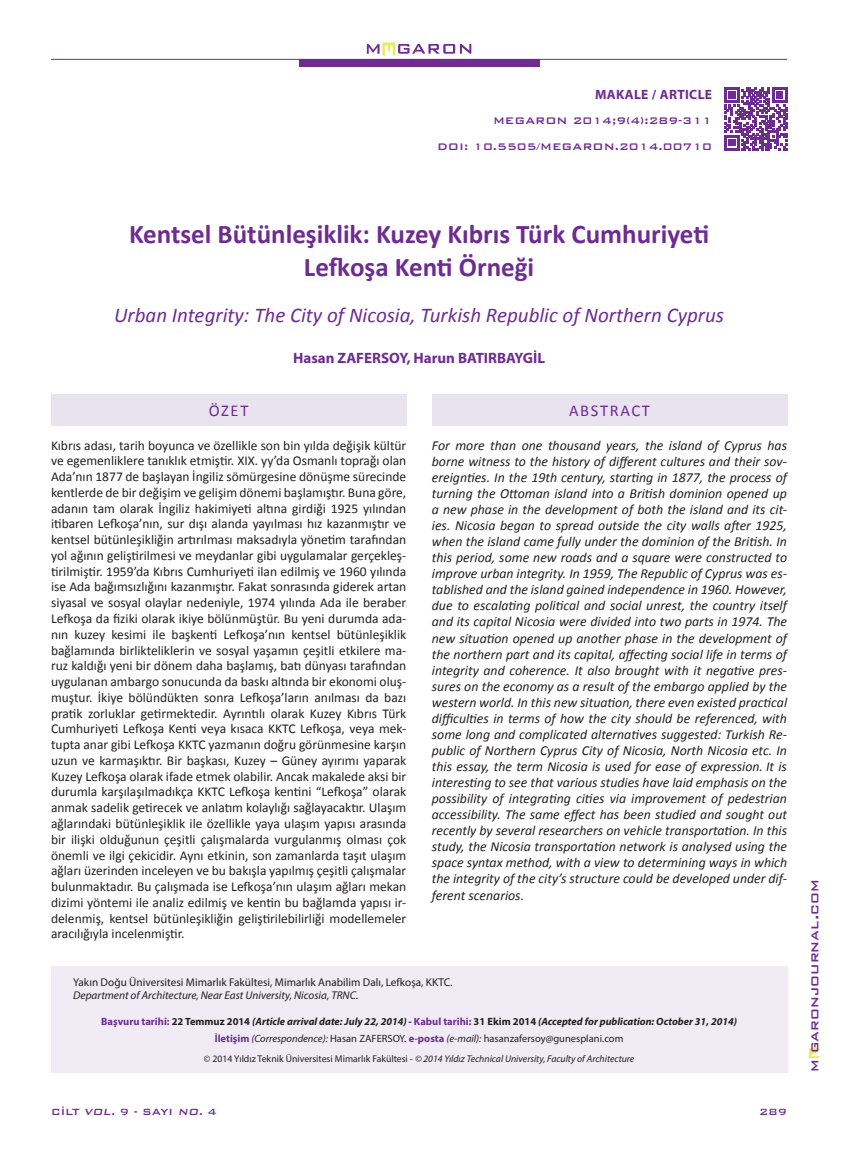
<style>
.page{position:relative;width:851px;height:1149px;background:#fff}
.page>*{position:absolute;margin:0;border:0;box-sizing:border-box;transform-origin:0 0}
.t1{font:700 27px/33px "Calibri";color:#6e2c91;text-align:center}
.t2{font:italic 21px "Calibri";color:#6e2c91}
.t3{font:500 16.5px "Bank Gothic BT";letter-spacing:.01em;color:#6e2c91}
.t4{font:16.5px "Calibri";letter-spacing:.1em;color:#6e2c91}
.t5{font:700 15px "Myriad Pro";color:#6e2c91}
.t6{font:italic 13.8px/16px "Calibri";color:#231f20;text-align:justify}
.t7{font:13.5px/15.8px "Calibri";color:#231f20;text-align:justify}
.t8{font:700 13.5px "Myriad Pro";letter-spacing:.025em;color:#6e2c91}
.t9{font:500 12.75px/25.5px "Bank Gothic";color:#6e2c91;text-align:right}
.t10{font:500 12px "Bank Gothic BT";color:#6e2c91}
.t11{font:11.25px "Myriad Pro";color:#231f20}
.t12{font:italic 11.25px "Myriad Pro";color:#231f20}
.t13{font:italic 700 10.5px/16.8px "Myriad Pro";color:#231f20;text-align:center}
.t14{font:italic 9.75px "Myriad Pro";color:#231f20}
.s1{font-style:normal;color:#6e2c91}
.s2{font-style:normal}
.s3{font-weight:400}
.s4{font-weight:400;font-style:normal}
.s5{font-style:italic}
</style>
<div class="page">
<div style="left:51px;top:965px;width:736px;height:106px;background:#f0ebf4"></div>
<div style="left:299px;top:59px;width:240px;height:7px;background:#6e2c91"></div>
<svg style="left:809px;top:1048px;width:10px;height:9px"></svg>
<svg style="left:367px;top:43px;width:104px;height:13px"></svg>
<hr style="left:51px;top:59px;width:736px;height:1px;background:#6e2c91">
<svg style="left:724px;top:87px;width:63px;height:63px"></svg>
<div style="left:51px;top:394px;width:355px;height:32px;background:#e9e2ef"></div>
<div style="left:432px;top:394px;width:355px;height:32px;background:#e9e2ef"></div>
<p class="t8" style="left:595px;top:85px;width:118px">MAKALE / ARTICLE</p>
<p class="t9" style="left:437px;top:107px;width:276px">MEGARON 2014;9(4):289-311<br>DOI: 10.5505/MEGARON.2014.00710</p>
<h1 class="t1" style="left:129px;top:216px;width:581px">Kentsel Bütünleşiklik: Kuzey Kıbrıs Türk Cumhuriyeti<br>Lefkoşa Kenti Örneği</h1>
<h2 class="t2" style="left:114px;top:302px;width:611px">Urban Integrity: The City of Nicosia, Turkish Republic of Northern Cyprus</h2>
<p class="t5" style="left:293px;top:348px;width:253px">Hasan ZAFERSOY, Harun BATIRBAYGİL</p>
<p class="t4" style="left:209px;top:400px;width:41px">ÖZET</p>
<p class="t4" style="left:569px;top:400px;width:82px">ABSTRACT</p>
<p class="t7" style="left:51px;top:436px;width:357px">Kıbrıs adası, tarih boyunca ve özellikle son bin yılda değişik kültür ve egemenliklere tanıklık etmiştir. XIX. yy’da Osmanlı toprağı olan Ada’nın 1877 de başlayan İngiliz sömürgesine dönüşme sürecinde kentlerde de bir değişim ve gelişim dönemi başlamıştır. Buna göre, adanın tam olarak İngiliz hakimiyeti altına girdiği 1925 yılından itibaren Lefkoşa’nın, sur dışı alanda yayılması hız kazanmıştır ve kentsel bütünleşikliğin artırılması maksadıyla yönetim tarafından yol ağının geliştirilmesi ve meydanlar gibi uygulamalar gerçekleş&shy;tirilmiştir. 1959’da Kıbrıs Cumhuriyeti ilan edilmiş ve 1960 yılında ise Ada bağımsızlığını kazanmıştır. Fakat sonrasında giderek artan siyasal ve sosyal olaylar nedeniyle, 1974 yılında Ada ile beraber Lefkoşa da fiziki olarak ikiye bölünmüştür. Bu yeni durumda ada&shy;nın kuzey kesimi ile başkenti Lefkoşa’nın kentsel bütünleşiklik bağlamında birlikteliklerin ve sosyal yaşamın çeşitli etkilere ma&shy;ruz kaldığı yeni bir dönem daha başlamış, batı dünyası tarafından uygulanan ambargo sonucunda da baskı altında bir ekonomi oluş&shy;muştur. İkiye bölündükten sonra Lefkoşa’ların anılması da bazı pratik zorluklar getirmektedir. Ayrıntılı olarak Kuzey Kıbrıs Türk Cumhuriyeti Lefkoşa Kenti veya kısaca KKTC Lefkoşa, veya mek&shy;tupta anar gibi Lefkoşa KKTC yazmanın doğru görünmesine karşın uzun ve karmaşıktır. Bir başkası, Kuzey – Güney ayırımı yaparak Kuzey Lefkoşa olarak ifade etmek olabilir. Ancak makalede aksi bir durumla karşılaşılmadıkça KKTC Lefkoşa kentini “Lefkoşa” olarak anmak sadelik getirecek ve anlatım kolaylığı sağlayacaktır. Ulaşım ağlarındaki bütünleşiklik ile özellikle yaya ulaşım yapısı arasında bir ilişki olduğunun çeşitli çalışmalarda vurgulanmış olması çok önemli ve ilgi çekicidir. Aynı etkinin, son zamanlarda taşıt ulaşım ağları üzerinden inceleyen ve bu bakışla yapılmış çeşitli çalışmalar bulunmaktadır. Bu çalışmada ise Lefkoşa’nın ulaşım ağları mekan dizimi yöntemi ile analiz edilmiş ve kentin bu bağlamda yapısı ir&shy;delenmiş, kentsel bütünleşikliğin geliştirilebilirliği modellemeler aracılığıyla incelenmiştir.</p>
<p class="t6" style="left:432px;top:436px;width:357px">For more than one thousand years, the island of Cyprus has borne witness to the history of different cultures and their sov&shy;ereignties. In the 19th century, starting in 1877, the process of turning the Ottoman island into a British dominion opened up a new phase in the development of both the island and its cit&shy;ies. Nicosia began to spread outside the city walls after 1925, when the island came fully under the dominion of the British. In this period, some new roads and a square were constructed to improve urban integrity. In 1959, The Republic of Cyprus was es&shy;tablished and the island gained independence in 1960. However, due to escalating political and social unrest, the country itself and its capital Nicosia were divided into two parts in 1974. The new situation opened up another phase in the development of the northern part and its capital, affecting social life in terms of integrity and coherence. It also brought with it negative pres&shy;sures on the economy as a result of the embargo applied by the western world. In this new situation, there even existed practical difficulties in terms of how the city should be referenced, with some long and complicated alternatives suggested: Turkish Re&shy;public of Northern Cyprus City of Nicosia, North Nicosia etc. In this essay, the term Nicosia is used for ease of expression. It is interesting to see that various studies have laid emphasis on the possibility of integrating cities via improvement of pedestrian accessibility. The same effect has been studied and sought out recently by several researchers on vehicle transportation. In this study, the Nicosia transportation network is analysed using the space syntax method, with a view to determining ways in which the integrity of the city’s structure could be developed under dif&shy;ferent scenarios.</p>
<p class="t11" style="left:73px;top:974px;width:381px">Yakın Doğu Üniversitesi Mimarlık Fakültesi, Mimarlık Anabilim Dalı, Lefkoşa, KKTC.</p>
<p class="t12" style="left:73px;top:987px;width:287px">Department of Architecture, Near East University, Nicosia, TRNC.</p>
<p class="t13" style="left:101px;top:1012px;width:637px"><span class="s1">Başvuru tarihi:</span> <span class="s2">22 Temmuz 2014</span> (Article arrival date: July 22, 2014) - <span class="s1">Kabul tarihi:</span> <span class="s2">31 Ekim 2014</span> (Accepted for publication: October 31, 2014)<br><span class="s1">İletişim</span> <span class="s3">(Correspondence):</span> <span class="s4">Hasan ZAFERSOY.</span> <span class="s1">e-posta</span> <span class="s3">(e-mail):</span> <span class="s4">hasanzafersoy@gunesplani.com</span></p>
<p class="t14" style="left:204px;top:1052px;width:432px"><span class="s2">© 2014 Yıldız Teknik Üniversitesi Mimarlık Fakültesi -</span> © 2014 Yıldız Technical University, Faculty of Architecture</p>
<p class="t10" style="left:51px;top:1104px;width:167px">CİLT <span class="s5">VOL.</span> 9 - SAYI <span class="s5">NO.</span> 4</p>
<p class="t10" style="left:759px;top:1104px;width:29px">289</p>
<p class="t3" style="left:805px;top:1071px;width:194px;rotate:-90deg">m garonjournal.com</p>
</div>
